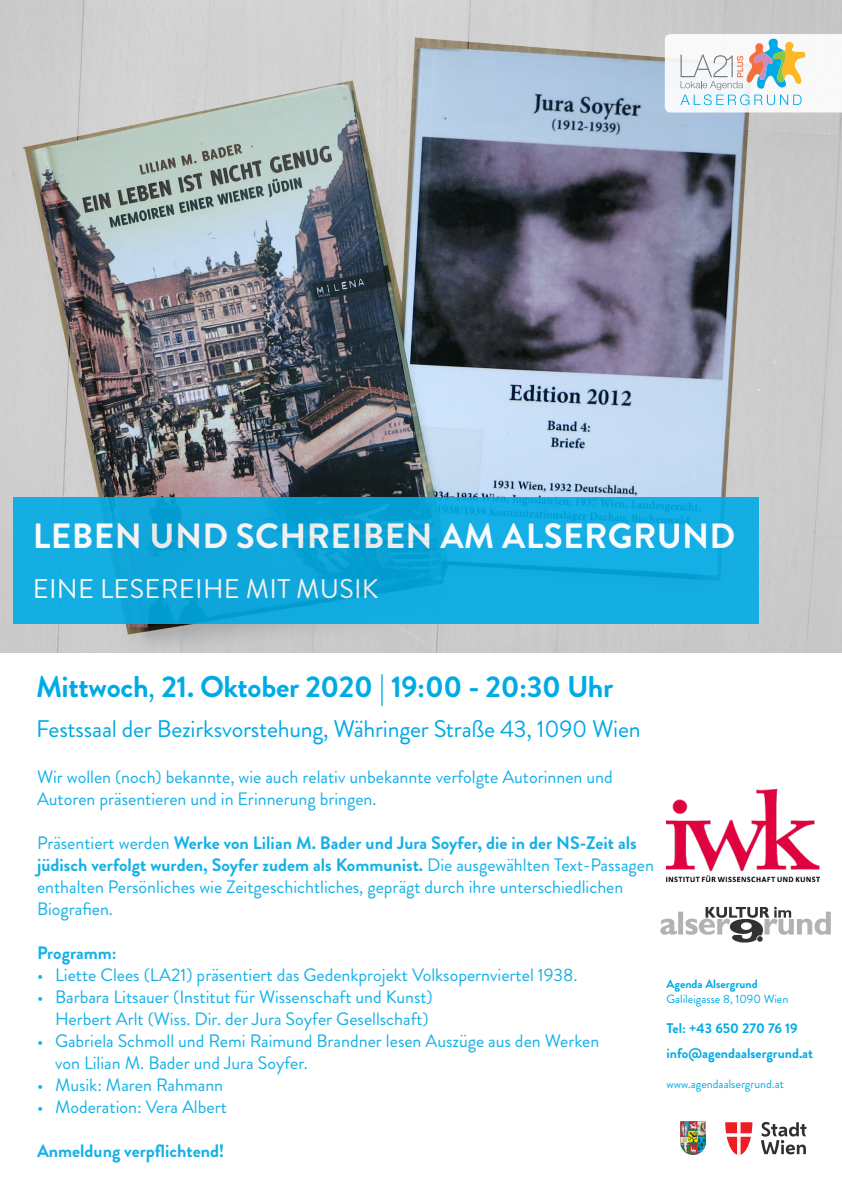
<style>
.page{position:relative;width:842px;height:1191px;background:#fff}
.page>*{position:absolute;margin:0;border:0;box-sizing:border-box;transform-origin:0 0}
.t1{font:700 35px "Brandon Grotesque";letter-spacing:.01em;color:#fff}
.t2{font:700 30px "Brandon Grotesque";letter-spacing:-.01em;color:#00abe5}
.t3{font:27px "Brandon Grotesque";letter-spacing:.01em;color:#fff}
.t4{font:24px "Brandon Grotesque";letter-spacing:-.01em;color:#00abe5}
.t5{font:18px/22px "Brandon Grotesque";color:#13b1e7}
.t6{font:700 18px "Brandon Grotesque";color:#13b1e7}
.t7{font:700 14px "Brandon Grotesque";color:#00abe5}
.t8{font:12px "Brandon Grotesque";color:#00abe5}
.t9{font:700 12px "Brandon Grotesque";color:#00abe5}
.s1{font-weight:400}
.s2{font-weight:700}
</style>
<div class="page">
<img style="left:680px;top:1122px;width:26px;height:32px">
<svg style="left:725px;top:1122px;width:27px;height:32px"></svg>
<svg style="left:761px;top:1122px;width:46px;height:32px"></svg>
<img style="left:0;top:0;width:842px;height:652px">
<svg style="left:665px;top:34px;width:177px;height:78px"></svg>
<img style="left:666px;top:789px;width:154px;height:93px">
<img style="left:660px;top:906px;width:171px;height:37px">
<svg style="left:13px;top:497px;width:745px;height:127px;background:#0fa9dd"></svg>
<h1 class="t1" style="left:33px;top:511px;width:704px">LEBEN UND SCHREIBEN AM ALSERGRUND</h1>
<h3 class="t3" style="left:33px;top:570px;width:347px">EINE LESEREIHE MIT MUSIK</h3>
<p class="t2" style="left:36px;top:666px;width:579px">Mittwoch<span class="s1">,</span> 21. Oktober 2020 <span class="s1">|</span> 19:00 - 20:30 Uhr</p>
<p class="t4" style="left:36px;top:712px;width:606px">Festssaal der Bezirksvorstehung, Währinger Straße 43, 1090 Wien</p>
<p class="t5" style="left:37px;top:766px;width:577px">Wir wollen (noch) bekannte, wie auch relativ unbekannte verfolgte Autorinnen und<br>Autoren präsentieren und in Erinnerung bringen.</p>
<p class="t5" style="left:37px;top:832px;width:618px">Präsentiert werden <span class="s2">Werke von Lilian M. Bader und Jura Soyfer, die in der NS-Zeit als jüdisch verfolgt wurden, Soyfer zudem als Kommunist.</span> Die ausgewählten Text-Passagen enthalten Persönliches wie Zeitgeschichtliches, geprägt durch ihre unterschiedlichen Biografien.</p>
<p class="t6" style="left:37px;top:940px;width:81px">Programm:</p>
<p class="t5" style="left:37px;top:964px;width:542px">• Liette Clees (LA21) präsentiert das Gedenkprojekt Volksopernviertel 1938.</p>
<p class="t5" style="left:37px;top:986px;width:397px;text-align:right">• Barbara Litsauer (Institut für Wissenschaft und Kunst)<br>Herbert Arlt (Wiss. Dir. der Jura Soyfer Gesellschaft)</p>
<p class="t5" style="left:55px;top:1030px;width:546px;text-indent:-18px">• Gabriela Schmoll und Remi Raimund Brandner lesen Auszüge aus den Werken von Lilian M. Bader und Jura Soyfer.</p>
<p class="t5" style="left:37px;top:1074px;width:188px">• Musik: Maren Rahmann</p>
<p class="t5" style="left:37px;top:1096px;width:191px">• Moderation: Vera Albert</p>
<p class="t6" style="left:37px;top:1138px;width:189px">Anmeldung verpflichtend!</p>
<p class="t9" style="left:666px;top:975px;width:93px">Agenda Alsergrund</p>
<p class="t8" style="left:666px;top:990px;width:123px">Galileigasse 8, 1090 Wien</p>
<p class="t7" style="left:666px;top:1018px;width:133px">Tel: +43 650 270 76 19</p>
<p class="t7" style="left:666px;top:1043px;width:148px">info@agendaalsergrund.at</p>
<p class="t8" style="left:666px;top:1075px;width:119px">www.agendaalsergrund.at</p>
</div>
